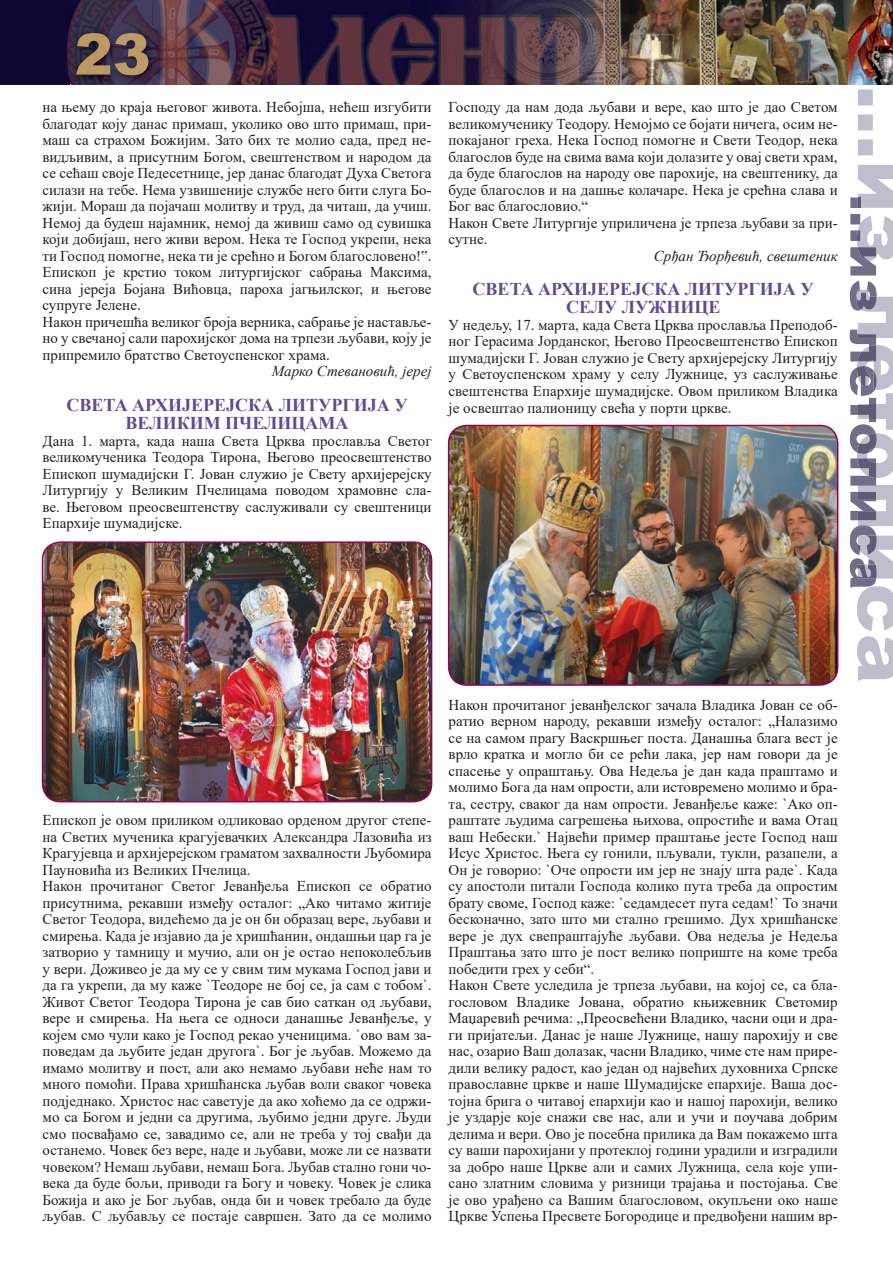
<style>
.page{position:relative;width:893px;height:1263px;background:#fff}
.page>*{position:absolute;margin:0;border:0;box-sizing:border-box;transform-origin:0 0}
.t1{font:700 18px/18px "Times New Roman";color:#614a92;text-align:center}
.t2{font:15px/16.5px "Times New Roman";color:#231f20}
.t3{font:italic 15px "Times New Roman";color:#231f20}
</style>
<div class="page">
<div style="left:0;top:0;width:893px;height:85px;background:#0f0833"></div>
<img style="left:278px;top:0;width:382px;height:42px">
<img style="left:278px;top:42px;width:122px;height:43px">
<img style="left:67px;top:0;width:211px;height:85px">
<img style="left:71px;top:27px;width:87px;height:58px">
<img style="left:76px;top:33px;width:72px;height:42px">
<img style="left:660px;top:0;width:233px;height:85px">
<img style="left:400px;top:42px;width:260px;height:43px">
<svg style="left:850px;top:89px;width:43px;height:592px"></svg>
<img style="left:42px;top:541px;width:390px;height:261px">
<img style="left:448px;top:425px;width:390px;height:261px">
<p class="t2" style="left:43px;top:99px;width:391px">на њему до краја његовог живота. Небојша, нећеш изгубити благодат коју данас примаш, уколико ово што примаш, при&shy;маш са страхом Божијим. Зато бих те молио сада, пред не&shy;видљивим, а присутним Богом, свештенством и народом да се сећаш своје Педесетнице, јер данас благодат Духа Светога силази на тебе. Нема узвишеније службе него бити слуга Бо&shy;жији. Мораш да појачаш молитву и труд, да читаш, да учиш.<br>Немој да будеш најамник, немој да живиш само од сувишка који добијаш, него живи вером. Нека те Господ укрепи, нека ти Господ помогне, нека ти је срећно и Богом благословено!‟.<br>Епископ је крстио током литургијског сабрања Максима, сина јереја Бојана Вићовца, пароха јагњилског, и његове супруге Јелене.<br>Након причешћа великог броја верника, сабрање је наставље&shy;но у свечаној сали парохијског дома на трпези љубави, коју је припремило братство Светоуспенског храма.</p>
<p class="t3" style="left:272px;top:361px;width:161px">Марко Стевановић, јереј</p>
<p class="t1" style="left:67px;top:395px;width:342px">СВЕТА АРХИЈЕРЕЈСКА ЛИТУРГИЈА У<br>ВЕЛИКИМ ПЧЕЛИЦАМА</p>
<p class="t2" style="left:43px;top:432px;width:391px;text-align:justify">Дана 1. марта, када наша Света Црква прославља Светог великомученика Теодора Тирона, Његово преосвештенство Епископ шумадијски Г. Јован служио је Свету архијерејску Литургију у Великим Пчелицама поводом храмовне сла&shy;ве. Његовом преосвештенству саслуживали су свештеници Епархије шумадијске.</p>
<p class="t2" style="left:449px;top:99px;width:391px">Господу да нам дода љубави и вере, као што је дао Светом великомученику Теодору. Немојмо се бојати ничега, осим не&shy;покајаног греха. Нека Господ помогне и Свети Теодор, нека благослов буде на свима вама који долазите у овај свети храм, да буде благослов на народу ове парохије, на свештенику, да буде благослов и на дашње колачаре. Нека је срећна слава и Бог вас благословио.“<br>Након Свете Литургије уприличена је трпеза љубави за при&shy;сутне.</p>
<p class="t3" style="left:654px;top:246px;width:185px">Срђан Ђорђевић, свештеник</p>
<p class="t1" style="left:473px;top:280px;width:342px">СВЕТА АРХИЈЕРЕЈСКА ЛИТУРГИЈА У<br>СЕЛУ ЛУЖНИЦЕ</p>
<p class="t2" style="left:449px;top:316px;width:391px;text-align:justify">У недељу, 17. марта, када Света Црква прославља Преподоб&shy;ног Герасима Јорданског, Његово Преосвештенство Епископ шумадијски Г. Јован служио је Свету архијерејску Литургију у Светоуспенском храму у селу Лужнице, уз саслуживање свештенства Епархије шумадијске. Овом приликом Владика је освештао палионицу свећа у порти цркве.</p>
<p class="t2" style="left:43px;top:811px;width:391px">Епископ је овом приликом одликовао орденом другог степе&shy;на Светих мученика крагујевачких Александра Лазовића из Крагујевца и архијерејском граматом захвалности Љубомира Пауновића из Великих Пчелица.<br>Након прочитаног Светог Јеванђеља Епископ се обратио присутнима, рекавши између осталог: „Ако читамо житије Светог Теодора, видећемо да је он би образац вере, љубави и смирења. Када је изјавио да је хришћанин, ондашњи цар га је затворио у тамницу и мучио, али он је остао непоколебљив у вери. Доживео је да му се у свим тим мукама Господ јави и да га укрепи, да му каже `Теодоре не бој се, ја сам с тобом`.<br>Живот Светог Теодора Тирона је сав био саткан од љубави, вере и смирења. На њега се односи данашње Јеванђеље, у којем смо чули како је Господ рекао ученицима. `ово вам за&shy;поведам да љубите један другога`. Бог је љубав. Можемо да имамо молитву и пост, али ако немамо љубави неће нам то много помоћи. Права хришћанска љубав воли сваког човека подједнако. Христос нас саветује да ако хоћемо да се одржи&shy;мо са Богом и једни са другима, љубимо једни друге. Људи смо посвађамо се, завадимо се, али не треба у тој свађи да останемо. Човек без вере, наде и љубави, може ли се назвати човеком? Немаш љубави, немаш Бога. Љубав стално гони чо&shy;века да буде бољи, приводи га Богу и човеку. Човек је слика Божија и ако је Бог љубав, онда би и човек требало да буде љубав. С љубављу се постаје савршен. Зато да се молимо</p>
<p class="t2" style="left:449px;top:696px;width:391px">Након прочитаног јеванђелског зачала Владика Јован се об&shy;ратио верном народу, рекавши између осталог: „Налазимо се на самом прагу Васкршњег поста. Данашња блага вест је врло кратка и могло би се рећи лака, јер нам говори да је спасење у опраштању. Ова Недеља је дан када праштамо и молимо Бога да нам опрости, али истовремено молимо и бра&shy;та, сестру, сваког да нам опрости. Јеванђеље каже: `Ако оп&shy;раштате људима сагрешења њихова, опростиће и вама Отац ваш Небески.` Највећи пример праштање јесте Господ наш Исус Христос. Њега су гонили, пљували, тукли, разапели, а Он је говорио: `Оче опрости им јер не знају шта раде`. Када су апостоли питали Господа колико пута треба да опростим брату своме, Господ каже: `седамдесет пута седам!` То значи бесконачно, зато што ми стално грешимо. Дух хришћанске вере је дух свепраштајуће љубави. Ова недеља је Недеља Праштања зато што је пост велико поприште на коме треба победити грех у себи“.<br>Након Свете уследила је трпеза љубави, на којој се, са бла&shy;гословом Владике Јована, обратио књижевник Светомир Маџаревић речима: „Преосвећени Владико, часни оци и дра&shy;ги пријатељи. Данас је наше Лужнице, нашу парохију и све нас, озарио Ваш долазак, часни Владико, чиме сте нам прире&shy;дили велику радост, као један од највећих духовниха Српске православне цркве и наше Шумадијске епархије. Ваша дос&shy;тојна брига о читавој епархији као и нашој парохији, велико је уздарје које снажи све нас, али и учи и поучава добрим делима и вери. Ово је посебна прилика да Вам покажемо шта су ваши парохијани у протеклој години урадили и изградили за добро наше Цркве али и самих Лужница, села које упи&shy;сано златним словима у ризници трајања и постојања. Све је ово урађено са Вашим благословом, окупљени око наше Цркве Успења Пресвете Богородице и предвођени нашим вр-</p>
</div>
